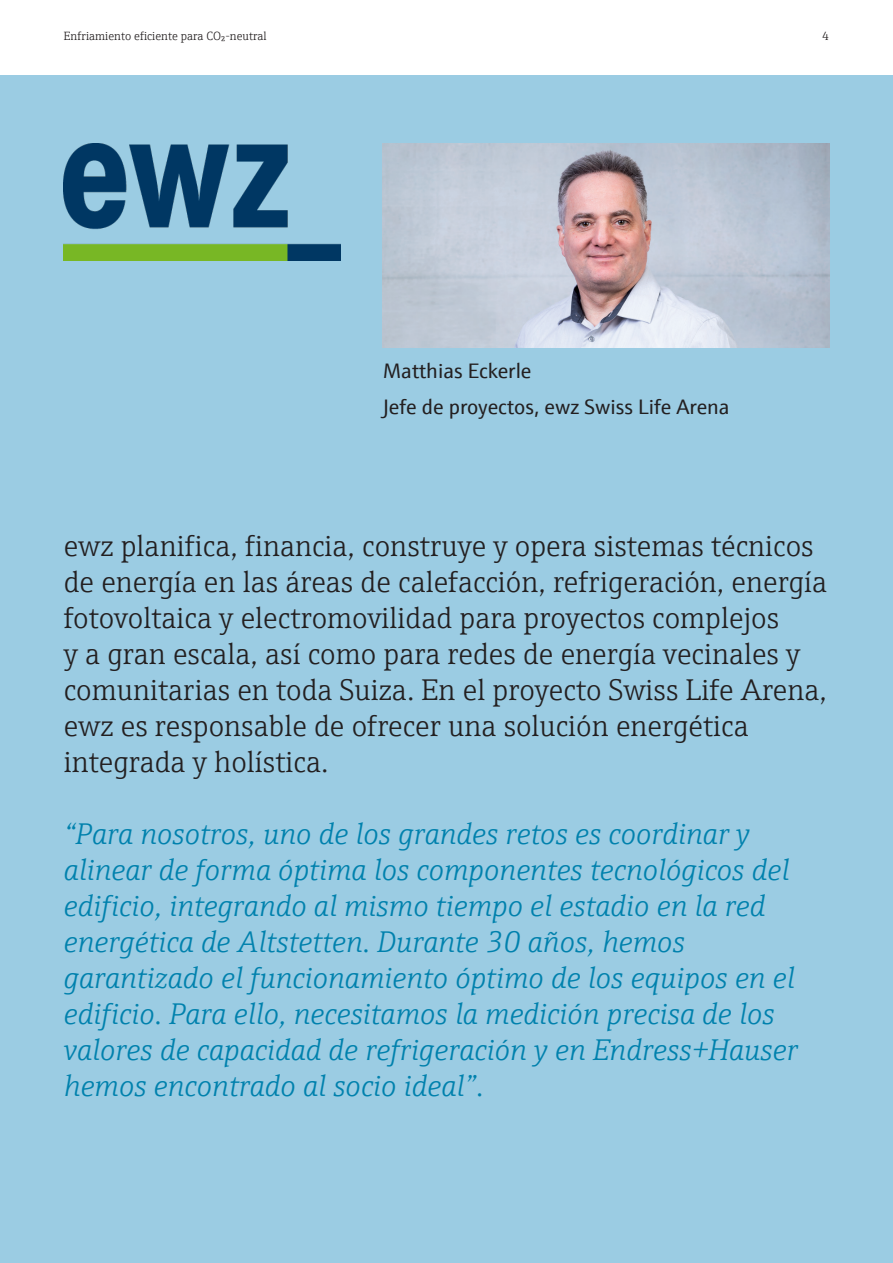
<style>
.page{position:relative;width:893px;height:1263px;background:#fff}
.page>*{position:absolute;margin:0;border:0;box-sizing:border-box;transform-origin:0 0}
.Quote_-_25pt{font:italic 300 30px/36px "E+H Serif";color:#0081ad}
.Content_22_pt{font:300 30px/36px "E+H Serif";color:#231f20}
.Legend_Graphics{font:21px "E+H Sans";color:#231f20}
.t1{font:300 12px "E+H Serif";color:#231f20}
</style>
<div class="page">
<div style="left:0;top:75px;width:893px;height:1188px;background:#9bcce3"></div>
<img style="left:64px;top:144px;width:276px;height:116px">
<img style="left:383px;top:144px;width:446px;height:204px">
<p class="t1" style="left:64px;top:27px;width:204px">Enfriamiento eficiente para CO₂-neutral</p>
<p class="t1" style="left:822px;top:27px;width:8px">4</p>
<p class="Legend_Graphics" style="left:383px;top:355px;width:150px">Matthias Eckerle</p>
<p class="Legend_Graphics" style="left:383px;top:391px;width:348px">Jefe de proyectos, ewz Swiss Life Arena</p>
<p class="Content_22_pt" style="left:64px;top:526px;width:765px">ewz planifica, financia, construye y opera sistemas técnicos de energía en las áreas de calefacción, refrigeración, energía fotovoltaica y electromovilidad para proyectos complejos<br>y a gran escala, así como para redes de energía vecinales y comunitarias en toda Suiza. En el proyecto Swiss Life Arena, ewz es responsable de ofrecer una solución energética integrada y holística.</p>
<p class="Quote_-_25pt" style="left:64px;top:814px;width:735px">“Para nosotros, uno de los grandes retos es coordinar y alinear de forma óptima los componentes tecnológicos del edificio, integrando al mismo tiempo el estadio en la red energética de Altstetten. Durante 30 años, hemos garantizado el funcionamiento óptimo de los equipos en el edificio. Para ello, necesitamos la medición precisa de los valores de capacidad de refrigeración y en Endress+Hauser hemos encontrado al socio ideal”.</p>
</div>
